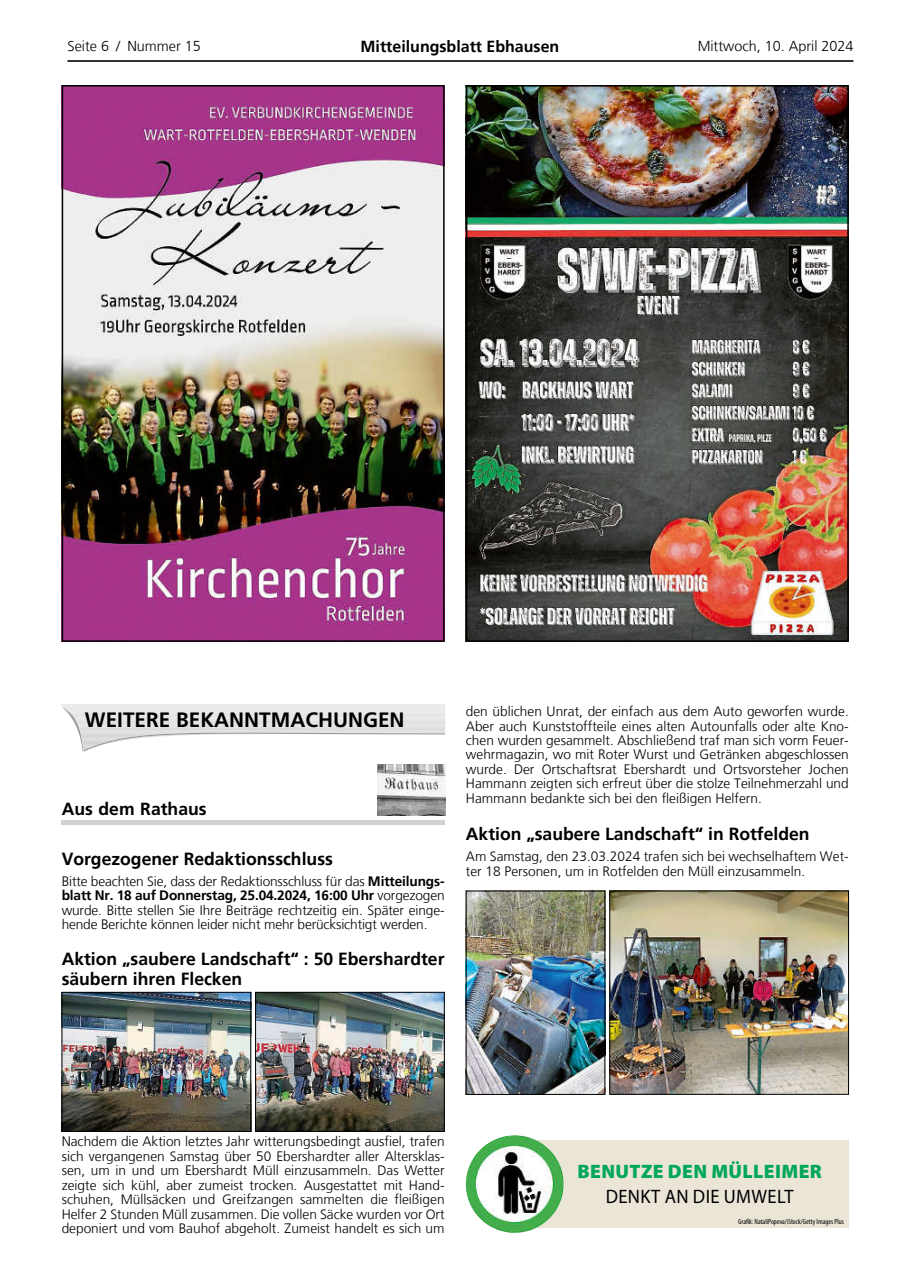
<style>
.page{position:relative;width:902px;height:1280px;background:#fff}
.page>*{position:absolute;margin:0;border:0;box-sizing:border-box;transform-origin:0 0}
.t1{font:700 20.85px "Frutiger";color:#000}
.t2{font:900 19.5px "Myriad Pro";letter-spacing:.02em;color:#00a759}
.t3{font:19.5px "Myriad Pro";letter-spacing:.02em;color:#000;scale:.95 1}
.t4{font:700 17.55px/19.4px "Frutiger";color:#000}
.t5{font:700 15.9px "Frutiger";color:#000}
.t6{font:300 14.4px "Frutiger";color:#000}
.t7{font:300 13.65px/14.5px "Frutiger";color:#000;text-align:justify}
.t8{font:condensed 7.5px "Myriad Pro";color:#000}
.s1{font-weight:700}
</style>
<div class="page">
<hr style="left:67px;top:60px;width:786px;height:2px;background:#000">
<img style="left:65px;top:88px;width:376px;height:551px">
<div style="left:62px;top:85px;width:382px;height:557px;border:2px solid #000"></div>
<img style="left:469px;top:88px;width:376px;height:551px">
<div style="left:466px;top:85px;width:382px;height:557px;border:2px solid #000"></div>
<hr style="left:62px;top:704px;width:383px;height:2px;background:#ebebeb">
<svg style="left:62px;top:706px;width:383px;height:46px"></svg>
<img style="left:377px;top:764px;width:68px;height:51px">
<div style="left:62px;top:820px;width:383px;height:5px;background:#d0d1d1"></div>
<img style="left:64px;top:994px;width:185px;height:135px">
<div style="left:62px;top:992px;width:189px;height:139px;border:1px solid #000"></div>
<img style="left:257px;top:994px;width:185px;height:135px">
<div style="left:255px;top:992px;width:189px;height:139px;border:1px solid #000"></div>
<img style="left:611px;top:893px;width:235px;height:199px">
<img style="left:468px;top:893px;width:135px;height:200px">
<div style="left:466px;top:891px;width:139px;height:204px;border:1px solid #000"></div>
<div style="left:500px;top:1140px;width:348px;height:88px;background:#ebe5d7"></div>
<img style="left:466px;top:1135px;width:97px;height:98px">
<p class="t6" style="left:67px;top:38px;width:135px">Seite 6 / Nummer 15</p>
<p class="t5" style="left:360px;top:37px;width:200px">Mitteilungsblatt Ebhausen</p>
<p class="t6" style="left:697px;top:38px;width:157px">Mittwoch, 10. April 2024</p>
<h1 class="t1" style="left:85px;top:707px;width:321px">WEITERE BEKANNTMACHUNGEN</h1>
<p class="t4" style="left:62px;top:799px;width:146px">Aus dem Rathaus</p>
<p class="t4" style="left:62px;top:849px;width:273px">Vorgezogener Redaktionsschluss</p>
<p class="t7" style="left:62px;top:873px;width:384px">Bitte beachten Sie, dass der Redaktionsschluss für das <span class="s1">Mitteilungs&shy;blatt Nr. 18 auf Donnerstag, 25.04.2024, 16:00 Uhr</span> vorgezogen wurde. Bitte stellen Sie Ihre Beiträge rechtzeitig ein. Später einge&shy;hende Berichte können leider nicht mehr berücksichtigt werden.</p>
<p class="t4" style="left:62px;top:949px;width:384px">Aktion „saubere Landschaft“ : 50 Ebershardter säubern ihren Flecken</p>
<p class="t7" style="left:466px;top:704px;width:384px">den üblichen Unrat, der einfach aus dem Auto geworfen wurde.<br>Aber auch Kunststoffteile eines alten Autounfalls oder alte Kno&shy;chen wurden gesammelt. Abschließend traf man sich vorm Feuer&shy;wehrmagazin, wo mit Roter Wurst und Getränken abgeschlossen wurde. Der Ortschaftsrat Ebershardt und Ortsvorsteher Jochen Hammann zeigten sich erfreut über die stolze Teilnehmerzahl und Hammann bedankte sich bei den fleißigen Helfern.</p>
<p class="t4" style="left:466px;top:824px;width:345px">Aktion „saubere Landschaft“ in Rotfelden</p>
<p class="t7" style="left:466px;top:849px;width:384px">Am Samstag, den 23.03.2024 trafen sich bei wechselhaftem Wet&shy;ter 18 Personen, um in Rotfelden den Müll einzusammeln.</p>
<p class="t7" style="left:62px;top:1134px;width:384px">Nachdem die Aktion letztes Jahr witterungsbedingt ausfiel, trafen sich vergangenen Samstag über 50 Ebershardter aller Altersklas&shy;sen, um in und um Ebershardt Müll einzusammeln. Das Wetter zeigte sich kühl, aber zumeist trocken. Ausgestattet mit Hand&shy;schuhen, Müllsäcken und Greifzangen sammelten die fleißigen Helfer 2 Stunden Müll zusammen. Die vollen Säcke wurden vor Ort deponiert und vom Bauhof abgeholt. Zumeist handelt es sich um</p>
<h2 class="t2" style="left:577px;top:1160px;width:246px">BENUTZE DEN MÜLLEIMER</h2>
<h2 class="t3" style="left:605px;top:1184px;width:199px">DENKT AN DIE UMWELT</h2>
<p class="t8" style="left:738px;top:1216px;width:107px">Grafik: NataliPopova/iStock/Getty Images Plus</p>
</div>
